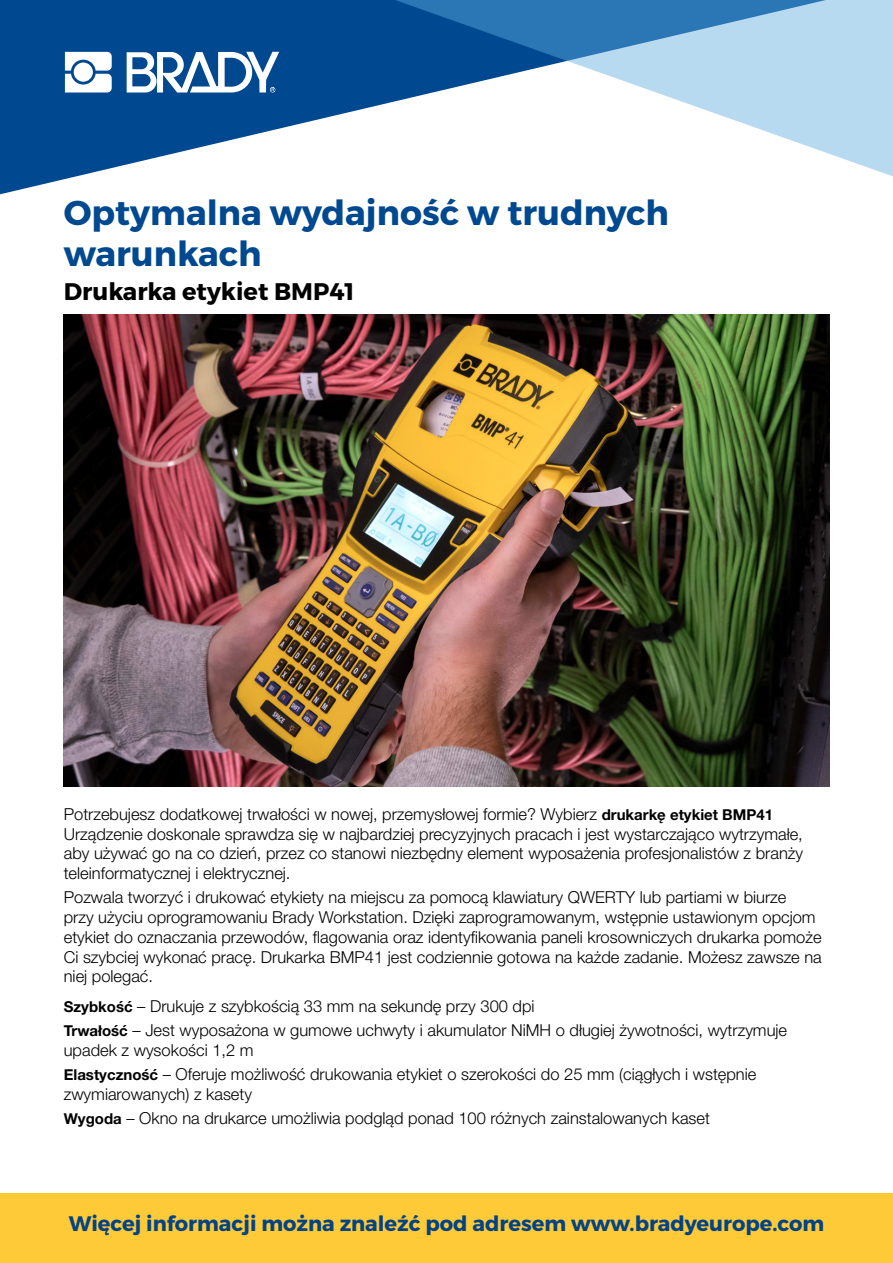
<style>
.page{position:relative;width:893px;height:1263px;background:#fff}
.page>*{position:absolute;margin:0;border:0;box-sizing:border-box;transform-origin:0 0}
.t1{font:700 34.5px/41.4px "Montserrat";color:#004990}
.t2{font:700 24px "Montserrat";color:#000}
.t3{font:700 21px "Montserrat";color:#014386}
.t4{font:300 16.5px/19.8px "Helvetica Neue LT Pro";color:#000}
.s1{font-weight:700;font-size:15px}
</style>
<div class="page">
<svg style="left:0;top:0;width:359px;height:195px;fill:#004990"></svg>
<svg style="left:359px;top:0;width:534px;height:177px"></svg>
<svg style="left:65px;top:52px;width:47px;height:40px"></svg>
<svg style="left:127px;top:52px;width:152px;height:40px"></svg>
<div style="left:0;top:1193px;width:893px;height:70px;background:#ffca38"></div>
<img style="left:64px;top:315px;width:765px;height:472px">
<h1 class="t1" style="left:64px;top:192px;width:607px">Optymalna wydajność w trudnych warunkach</h1>
<h2 class="t2" style="left:64px;top:276px;width:292px">Drukarka etykiet BMP41</h2>
<p class="t4" style="left:64px;top:804px;width:741px">Potrzebujesz dodatkowej trwałości w nowej, przemysłowej formie? Wybierz <span class="s1">drukarkę etykiet BMP41<br></span>Urządzenie doskonale sprawdza się w najbardziej precyzyjnych pracach i jest wystarczająco wytrzymałe, aby używać go na co dzień, przez co stanowi niezbędny element wyposażenia profesjonalistów z branży teleinformatycznej i elektrycznej.</p>
<p class="t4" style="left:64px;top:887px;width:760px">Pozwala tworzyć i drukować etykiety na miejscu za pomocą klawiatury QWERTY lub partiami w biurze<br>przy użyciu oprogramowaniu Brady Workstation. Dzięki zaprogramowanym, wstępnie ustawionym opcjom etykiet do oznaczania przewodów, flagowania oraz identyfikowania paneli krosowniczych drukarka pomoże Ci szybciej wykonać pracę. Drukarka BMP41 jest codziennie gotowa na każde zadanie. Możesz zawsze na niej polegać.</p>
<p class="t4" style="left:64px;top:994px;width:725px;line-height:24px"><span class="s1">Szybkość</span> – Drukuje z szybkością 33 mm na sekundę przy 300 dpi<br><span class="s1">Trwałość</span> – Jest wyposażona w gumowe uchwyty i akumulator NiMH o długiej żywotności, wytrzymuje</p>
<p class="t4" style="left:64px;top:1038px;width:694px;line-height:24px">upadek z wysokości 1,2 m<br><span class="s1">Elastyczność</span> – Oferuje możliwość drukowania etykiet o szerokości do 25 mm (ciągłych i wstępnie</p>
<p class="t4" style="left:64px;top:1082px;width:648px;line-height:24px">zwymiarowanych) z kasety<br><span class="s1">Wygoda</span> – Okno na drukarce umożliwia podgląd ponad 100 różnych zainstalowanych kaset</p>
<p class="t3" style="left:69px;top:1210px;width:757px">Więcej informacji można znaleźć pod adresem www.bradyeurope.com</p>
</div>
